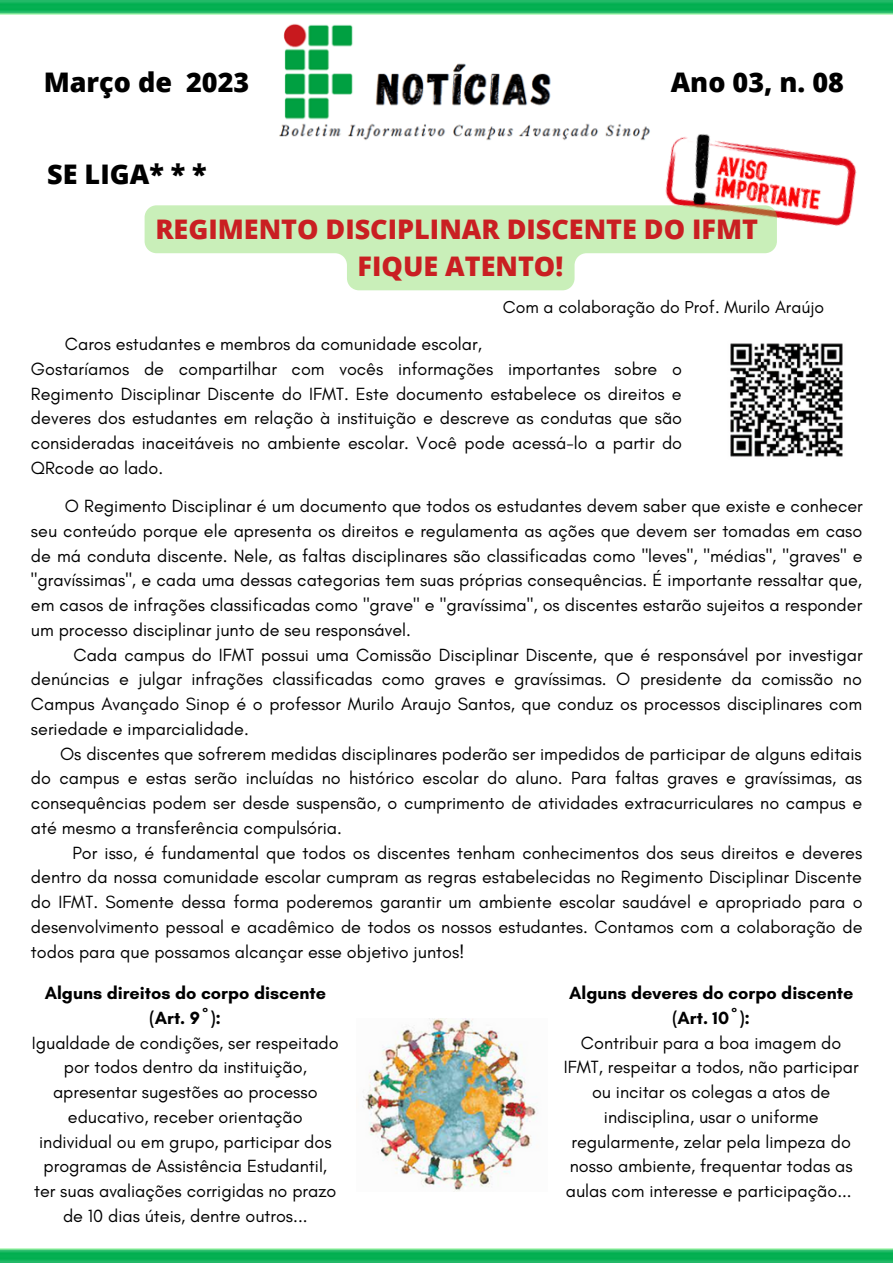
<style>
.page{position:relative;width:893px;height:1264px;background:#fff}
.page>*{position:absolute;margin:0;border:0;box-sizing:border-box;transform-origin:0 0}
.t1{font:800 27px/37px "Open Sans";color:#c91f22;text-align:center}
.t2{font:800 27px "Open Sans";color:#000}
.t3{font:18px/24.8px "Glacial Indifference";color:#000;text-align:justify}
.t4{font:700 18px/24.8px "Glacial Indifference";color:#000;text-align:center}
.t5{font:17.55px "Glacial Indifference";color:#000}
</style>
<div class="page">
<img style="left:0;top:0;width:892px;height:1262px">
<img style="left:250px;top:18px;width:421px;height:129px">
<img style="left:642px;top:106px;width:235px;height:154px">
<img style="left:711px;top:324px;width:150px;height:151px">
<img style="left:357px;top:1018px;width:191px;height:173px">
<svg style="left:145px;top:205px;width:631px;height:85px;fill:#c9efb9"></svg>
<h1 class="t2" style="left:44px;top:63px;width:207px">Março de 2023</h1>
<h1 class="t2" style="left:670px;top:63px;width:175px">Ano 03, n. 08</h1>
<h1 class="t2" style="left:47px;top:155px;width:161px">SE LIGA* * *</h1>
<h1 class="t1" style="left:155px;top:210px;width:604px">REGIMENTO DISCIPLINAR DISCENTE DO IFMT<br>FIQUE ATENTO!</h1>
<p class="t5" style="left:503px;top:296px;width:323px">Com a colaboração do Prof. Murilo Araújo</p>
<p class="t3" style="left:31px;top:331px;width:652px;text-align:left;text-indent:34px">Caros estudantes e membros da comunidade escolar,<br>Gostaríamos de compartilhar com vocês informações importantes sobre o Regimento Disciplinar Discente do IFMT. Este documento estabelece os direitos e deveres dos estudantes em relação à instituição e descreve as condutas que são consideradas inaceitáveis no ambiente escolar. Você pode acessá-lo a partir do QRcode ao lado.</p>
<p class="t3" style="left:31px;top:493px;width:833px;text-indent:34px">O Regimento Disciplinar é um documento que todos os estudantes devem saber que existe e conhecer seu conteúdo porque ele apresenta os direitos e regulamenta as ações que devem ser tomadas em caso de má conduta discente. Nele, as faltas disciplinares são classificadas como "leves", "médias", "graves" e "gravíssimas", e cada uma dessas categorias tem suas próprias consequências. É importante ressaltar que, em casos de infrações classificadas como "grave" e "gravíssima", os discentes estarão sujeitos a responder um processo disciplinar junto de seu responsável.</p>
<p class="t3" style="left:31px;top:642px;width:833px;text-indent:43px">Cada campus do IFMT possui uma Comissão Disciplinar Discente, que é responsável por investigar denúncias e julgar infrações classificadas como graves e gravíssimas. O presidente da comissão no Campus Avançado Sinop é o professor Murilo Araujo Santos, que conduz os processos disciplinares com seriedade e imparcialidade.</p>
<p class="t3" style="left:31px;top:741px;width:832px;text-indent:29px">Os discentes que sofrerem medidas disciplinares poderão ser impedidos de participar de alguns editais do campus e estas serão incluídas no histórico escolar do aluno. Para faltas graves e gravíssimas, as consequências podem ser desde suspensão, o cumprimento de atividades extracurriculares no campus e até mesmo a transferência compulsória.</p>
<p class="t3" style="left:31px;top:839px;width:833px;text-indent:41px">Por isso, é fundamental que todos os discentes tenham conhecimentos dos seus direitos e deveres dentro da nossa comunidade escolar cumpram as regras estabelecidas no Regimento Disciplinar Discente do IFMT. Somente dessa forma poderemos garantir um ambiente escolar saudável e apropriado para o desenvolvimento pessoal e acadêmico de todos os nossos estudantes. Contamos com a colaboração de todos para que possamos alcançar esse objetivo juntos!</p>
<p class="t4" style="left:45px;top:980px;width:283px">Alguns direitos do corpo discente (Art. 9º):</p>
<p class="t3" style="left:32px;top:1030px;width:308px;text-align:center">Igualdade de condições, ser respeitado por todos dentro da instituição, apresentar sugestões ao processo educativo, receber orientação individual ou em grupo, participar dos programas de Assistência Estudantil, ter suas avaliações corrigidas no prazo de 10 dias úteis, dentre outros...</p>
<p class="t4" style="left:569px;top:980px;width:285px">Alguns deveres do corpo discente (Art. 10º):</p>
<p class="t3" style="left:564px;top:1030px;width:296px;text-align:center">Contribuir para a boa imagem do IFMT, respeitar a todos, não participar ou incitar os colegas a atos de indisciplina, usar o uniforme regularmente, zelar pela limpeza do nosso ambiente, frequentar todas as aulas com interesse e participação...</p>
</div>
